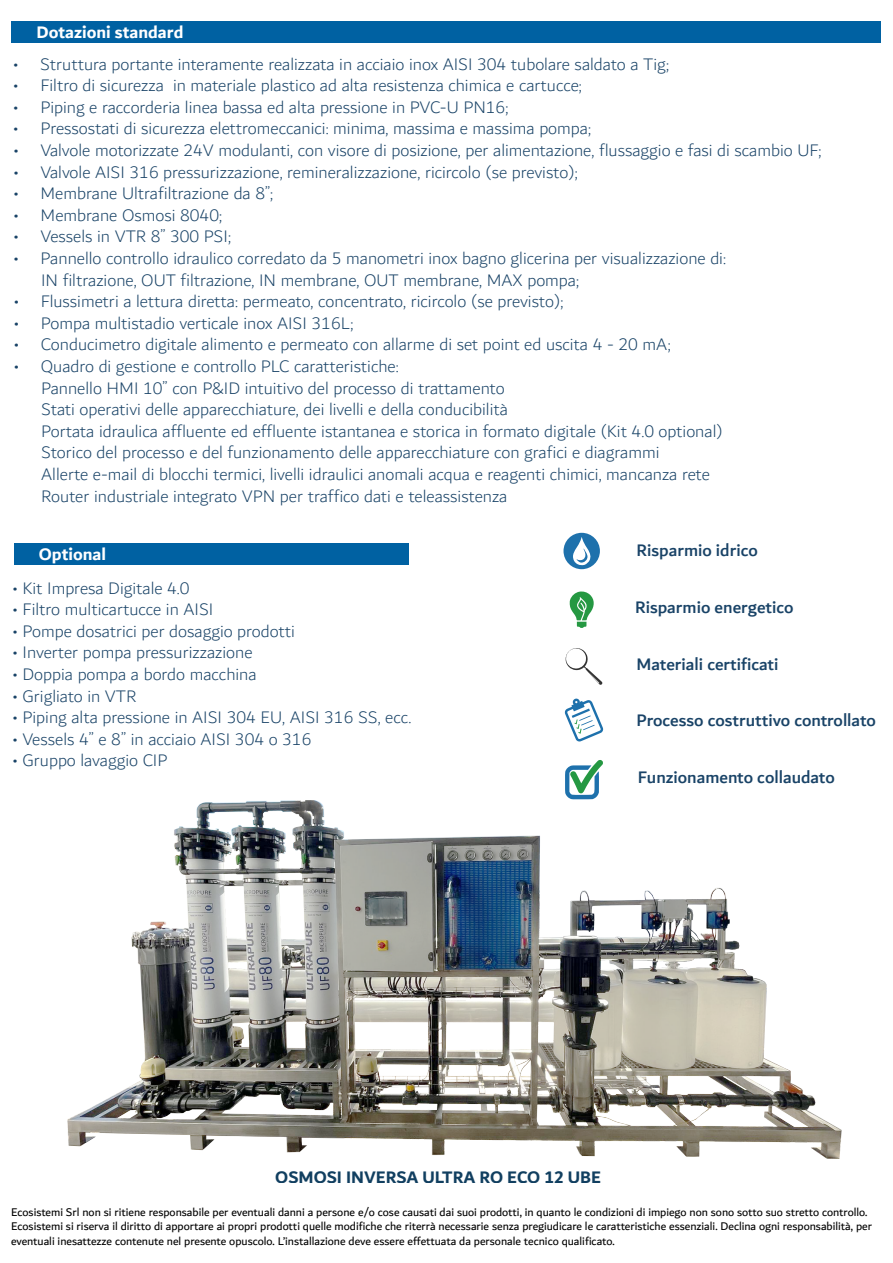
<style>
.page{position:relative;width:893px;height:1263px;background:#fff}
.page>*{position:absolute;margin:0;border:0;box-sizing:border-box;transform-origin:0 0}
.t1{font:300 18px/21.6px "Dubai";color:#194367}
.t2{font:500 18px "Dubai";color:#194367}
.t3{font:700 18px "Dubai";color:#113f60}
.t4{font:700 18px "Dubai";color:#fff}
.t5{font:12px/14.4px "Dubai";color:#000}
</style>
<div class="page">
<svg style="left:565px;top:760px;width:38px;height:39px"></svg>
<svg style="left:565px;top:698px;width:38px;height:43px"></svg>
<svg style="left:565px;top:648px;width:37px;height:37px"></svg>
<svg style="left:570px;top:591px;width:24px;height:37px"></svg>
<div style="left:563px;top:533px;width:37px;height:36px;background:#1e71ac;border-radius:50%"></div>
<svg style="left:573px;top:537px;width:18px;height:28px"></svg>
<div style="left:14px;top:543px;width:395px;height:21px;background:#0061a2"></div>
<img style="left:67px;top:800px;width:774px;height:358px">
<div style="left:12px;top:22px;width:869px;height:21px;background:#0061a2"></div>
<p class="t4" style="left:37px;top:22px;width:148px">Dotazioni standard</p>
<p class="t1" style="left:13px;top:53px;width:657px">• Struttura portante interamente realizzata in acciaio inox AISI 304 tubolare saldato a Tig;</p>
<p class="t1" style="left:13px;top:75px;width:570px">• Filtro di sicurezza in materiale plastico ad alta resistenza chimica e cartucce;</p>
<p class="t1" style="left:13px;top:97px;width:497px">• Piping e raccorderia linea bassa ed alta pressione in PVC-U PN16;</p>
<p class="t1" style="left:13px;top:118px;width:579px">• Pressostati di sicurezza elettromeccanici: minima, massima e massima pompa;</p>
<p class="t1" style="left:13px;top:140px;width:809px">• Valvole motorizzate 24V modulanti, con visore di posizione, per alimentazione, flussaggio e fasi di scambio UF;</p>
<p class="t1" style="left:13px;top:161px;width:566px">• Valvole AISI 316 pressurizzazione, remineralizzazione, ricircolo (se previsto);</p>
<p class="t1" style="left:14px;top:183px;width:261px">• Membrane Ultrafiltrazione da 8”;</p>
<p class="t1" style="left:14px;top:205px;width:210px">• Membrane Osmosi 8040;</p>
<p class="t1" style="left:14px;top:226px;width:219px">• Vessels in VTR 8” 300 PSI;</p>
<p class="t1" style="left:41px;top:248px;width:686px;text-indent:-27px">• Pannello controllo idraulico corredato da 5 manometri inox bagno glicerina per visualizzazione di:<br>IN filtrazione, OUT filtrazione, IN membrane, OUT membrane, MAX pompa;</p>
<p class="t1" style="left:14px;top:291px;width:551px">• Flussimetri a lettura diretta: permeato, concentrato, ricircolo (se previsto);</p>
<p class="t1" style="left:14px;top:313px;width:341px">• Pompa multistadio verticale inox AISI 316L;</p>
<p class="t1" style="left:14px;top:334px;width:658px">• Conducimetro digitale alimento e permeato con allarme di set point ed uscita 4 - 20 mA;</p>
<p class="t1" style="left:41px;top:356px;width:683px;text-indent:-27px">• Quadro di gestione e controllo PLC caratteristiche:<br>Pannello HMI 10” con P&amp;ID intuitivo del processo di trattamento<br>Stati operativi delle apparecchiature, dei livelli e della conducibilità<br>Portata idraulica affluente ed effluente istantanea e storica in formato digitale (Kit 4.0 optional)<br>Storico del processo e del funzionamento delle apparecchiature con grafici e diagrammi<br>Allerte e-mail di blocchi termici, livelli idraulici anomali acqua e reagenti chimici, mancanza rete Router industriale integrato VPN per traffico dati e teleassistenza</p>
<p class="t4" style="left:39px;top:543px;width:69px">Optional</p>
<p class="t1" style="left:13px;top:577px;width:179px">• Kit Impresa Digitale 4.0</p>
<p class="t1" style="left:13px;top:599px;width:202px">• Filtro multicartucce in AISI</p>
<p class="t1" style="left:13px;top:621px;width:284px">• Pompe dosatrici per dosaggio prodotti</p>
<p class="t1" style="left:13px;top:642px;width:241px">• Inverter pompa pressurizzazione</p>
<p class="t1" style="left:13px;top:664px;width:246px">• Doppia pompa a bordo macchina</p>
<p class="t1" style="left:13px;top:685px;width:125px">• Grigliato in VTR</p>
<p class="t1" style="left:13px;top:707px;width:400px">• Piping alta pressione in AISI 304 EU, AISI 316 SS, ecc.</p>
<p class="t1" style="left:13px;top:729px;width:300px">• Vessels 4” e 8” in acciaio AISI 304 o 316</p>
<p class="t1" style="left:13px;top:750px;width:156px">• Gruppo lavaggio CIP</p>
<p class="t2" style="left:637px;top:539px;width:123px">Risparmio idrico</p>
<p class="t2" style="left:635px;top:596px;width:160px">Risparmio energetico</p>
<p class="t2" style="left:637px;top:653px;width:143px">Materiali certificati</p>
<p class="t2" style="left:637px;top:710px;width:241px">Processo costruttivo controllato</p>
<p class="t2" style="left:638px;top:766px;width:198px">Funzionamento collaudato</p>
<p class="t3" style="left:275px;top:1166px;width:327px">OSMOSI INVERSA ULTRA RO ECO 12 UBE</p>
<p class="t5" style="left:11px;top:1204px;width:862px">Ecosistemi Srl non si ritiene responsabile per eventuali danni a persone e/o cose causati dai suoi prodotti, in quanto le condizioni di impiego non sono sotto suo stretto controllo.<br>Ecosistemi si riserva il diritto di apportare ai propri prodotti quelle modifiche che riterrà necessarie senza pregiudicare le caratteristiche essenziali. Declina ogni responsabilità, per eventuali inesattezze contenute nel presente opuscolo. L’installazione deve essere effettuata da personale tecnico qualificato.</p>
</div>
